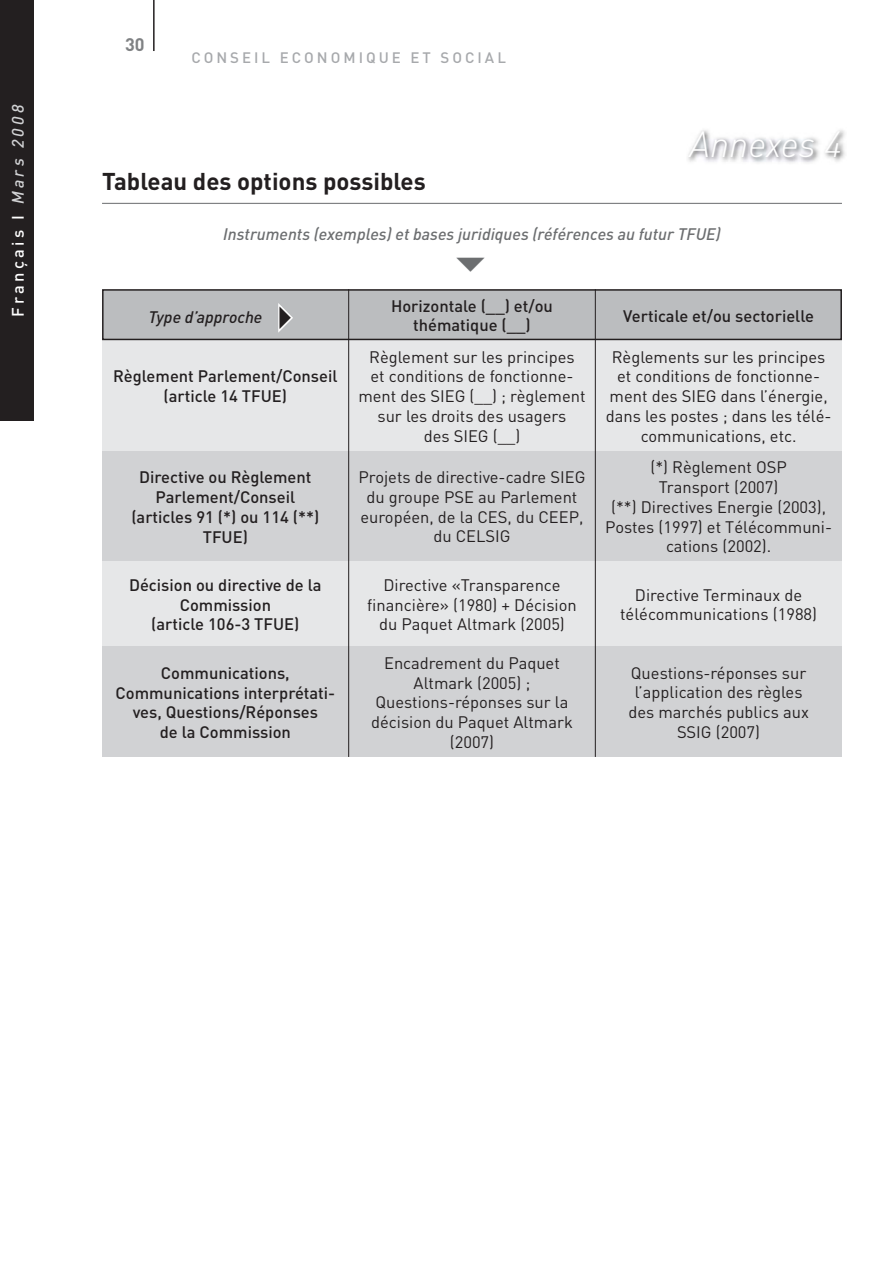
<style>
.page{position:relative;width:893px;height:1263px;background:#fff}
.page>*{position:absolute;margin:0;border:0;box-sizing:border-box;transform-origin:0 0}
.t1{font:italic 300 36px "DIN";color:#fff}
.t2{font:700 24px "DIN";color:#231f20}
.t3{font:700 18px "DIN";color:#808284}
.t4{font:16.5px/19.8px "DIN";color:#231f20;text-align:center}
.t5{font:500 16.5px/19.8px "DIN";color:#231f20;text-align:center}
.t6{font:italic 500 16.5px "DIN";color:#6c6e70}
.t7{font:500 16.5px "DIN";letter-spacing:.2em;color:#fff}
.t8{font:italic 500 16.5px "DIN";color:#231f20}
.t9{font:500 15px "DIN";letter-spacing:.2em;color:#a7a9ac}
.s1{font-style:italic;color:#d1d2d4}
.s2{color:#fff}
</style>
<div class="page">
<hr style="left:153px;top:0;width:2px;height:51px;background:#231f20">
<div style="left:0;top:0;width:34px;height:421px;background:#231f20"></div>
<img style="left:688px;top:130px;width:157px;height:33px">
<hr style="left:102px;top:203px;width:740px;height:1px;background:#808284">
<div style="left:102px;top:340px;width:740px;height:111px;background:#e6e7e8"></div>
<div style="left:102px;top:451px;width:740px;height:110px;background:#d1d2d4"></div>
<div style="left:102px;top:561px;width:740px;height:85px;background:#e6e7e8"></div>
<div style="left:102px;top:646px;width:740px;height:111px;background:#d1d2d4"></div>
<div style="left:103px;top:290px;width:738px;height:49px;background:#bbbdbf"></div>
<div style="left:102px;top:289px;width:740px;height:51px;border:2px solid #231f20"></div>
<hr style="left:348px;top:289px;width:1px;height:468px;background:#231f20">
<hr style="left:595px;top:289px;width:1px;height:468px;background:#231f20">
<p class="t7" style="left:12px;top:317px;width:213px;rotate:-90deg">Français I <span class="s1">Mars 2008</span></p>
<p class="t3" style="left:125px;top:38px;width:21px">30</p>
<p class="t9" style="left:191px;top:53px;width:316px">CONSEIL ECONOMIQUE ET SOCIAL</p>
<h1 class="t1" style="left:690px;top:131px;width:154px">Annexes 4</h1>
<h2 class="t2" style="left:102px;top:173px;width:325px">Tableau des options possibles</h2>
<p class="t6" style="left:223px;top:228px;width:499px">Instruments (exemples) et bases juridiques (références au futur TFUE)</p>
<p class="t8" style="left:149px;top:311px;width:155px">Type d’approche <span class="s2">✔</span></p>
<p class="t5" style="left:391px;top:298px;width:164px">Horizontale (__) et/ou thématique (__)</p>
<p class="t5" style="left:623px;top:308px;width:192px">Verticale et/ou sectorielle</p>
<p class="t5" style="left:113px;top:369px;width:226px">Règlement Parlement/Conseil (article 14 TFUE)</p>
<p class="t4" style="left:358px;top:349px;width:229px">Règlement sur les principes<br>et conditions de fonctionne&shy;ment des SIEG (__) ; règlement sur les droits des usagers<br>des SIEG (__)</p>
<p class="t4" style="left:606px;top:349px;width:227px">Règlements sur les principes et conditions de fonctionne&shy;ment des SIEG dans l’énergie, dans les postes ; dans les télé&shy;communications, etc.</p>
<p class="t5" style="left:131px;top:469px;width:189px">Directive ou Règlement<br>Parlement/Conseil (articles 91 (*) ou 114 (**)<br>TFUE)</p>
<p class="t4" style="left:359px;top:469px;width:228px">Projets de directive-cadre SIEG du groupe PSE au Parlement européen, de la CES, du CEEP, du CELSIG</p>
<p class="t4" style="left:605px;top:459px;width:228px">(*) Règlement OSP<br>Transport (2007)<br>(**) Directives Energie (2003),<br>Postes (1997) et Télécommuni&shy;cations (2002).</p>
<p class="t5" style="left:129px;top:577px;width:194px">Décision ou directive de la<br>Commission<br>(article 106-3 TFUE)</p>
<p class="t4" style="left:367px;top:577px;width:211px">Directive «Transparence financière» (1980) + Décision du Paquet Altmark (2005)</p>
<p class="t4" style="left:620px;top:587px;width:198px">Directive Terminaux de télécommunications (1988)</p>
<p class="t5" style="left:115px;top:665px;width:221px">Communications,<br>Communications interprétati&shy;ves, Questions/Réponses<br>de la Commission</p>
<p class="t4" style="left:371px;top:655px;width:203px">Encadrement du Paquet<br>Altmark (2005) ;<br>Questions-réponses sur la décision du Paquet Altmark (2007)</p>
<p class="t4" style="left:628px;top:665px;width:182px">Questions-réponses sur l’application des règles des marchés publics aux<br>SSIG (2007)</p>
</div>
